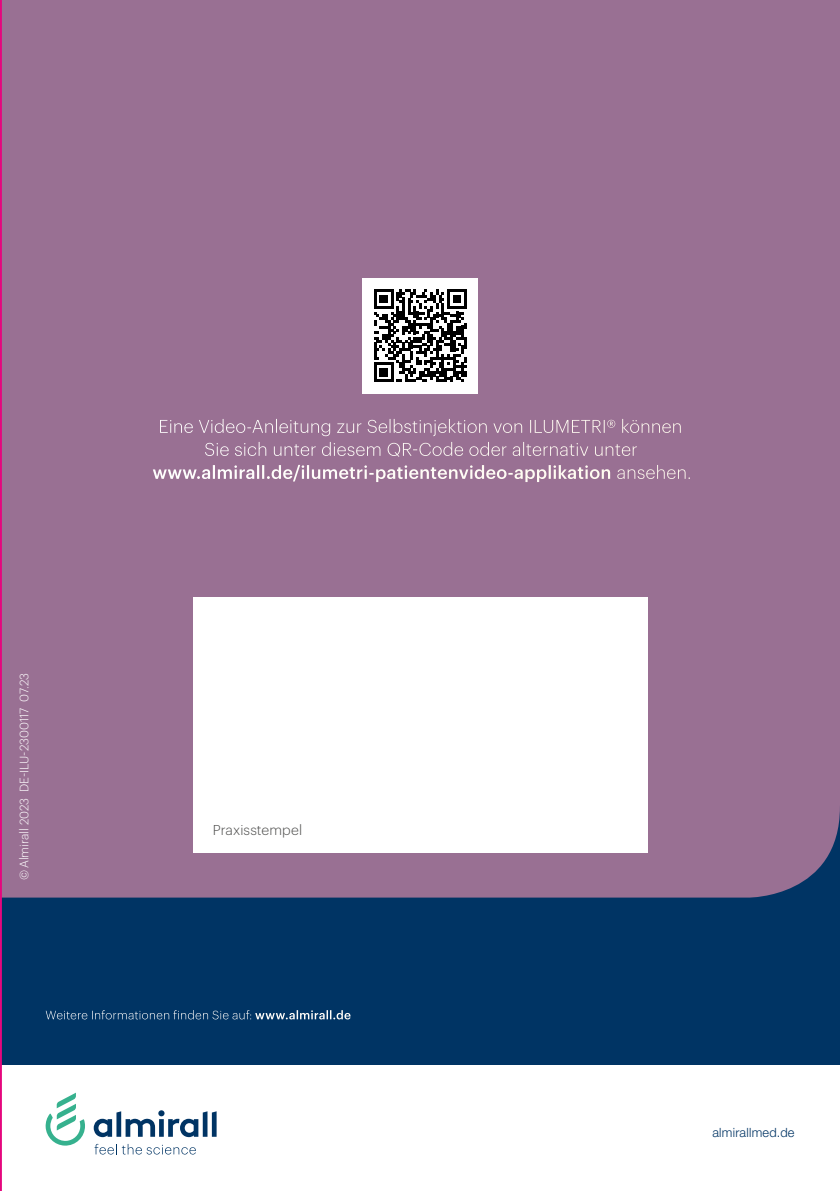
<style>
.page{position:relative;width:840px;height:1191px;background:#fff}
.page>*{position:absolute;margin:0;border:0;box-sizing:border-box;transform-origin:0 0}
.t1{font:300 18px/23px "Graphik";letter-spacing:.01em;color:#fff;text-align:center}
.t2{font:300 14px "Graphik";letter-spacing:.01em;color:#4a4a49}
.t3{font:300 12.8px "Helvetica Neue LT Std";letter-spacing:.02em;color:#003464}
.t4{font:300 12px "Graphik";letter-spacing:.005em;color:#fff}
.s1{font-weight:500}
</style>
<div class="page">
<div style="left:0;top:0;width:839px;height:1064px;background:#003464"></div>
<div style="left:2px;top:0;width:837px;height:897px;background:#997093"></div>
<hr style="left:839px;top:0;width:1px;height:533px;background:#997093">
<hr style="left:839px;top:0;width:1px;height:57px;background:#63255e">
<svg style="left:45px;top:1092px;width:40px;height:54px"></svg>
<svg style="left:94px;top:1110px;width:123px;height:27px"></svg>
<svg style="left:94px;top:1143px;width:102px;height:11px"></svg>
<div style="left:362px;top:278px;width:116px;height:115px;background:#fff"></div>
<svg style="left:374px;top:289px;width:92px;height:93px"></svg>
<div style="left:193px;top:597px;width:453px;height:255px;background:#fff"></div>
<hr style="left:0;top:0;width:2px;height:1191px;background:#e5077e">
<p class="t1" style="left:152px;top:413px;width:540px">Eine Video-Anleitung zur Selbstinjektion von ILUMETRI® können<br>Sie sich unter diesem QR-Code oder alternativ unter <span class="s1">www.almirall.de/ilumetri-patientenvideo-applikation</span> ansehen.</p>
<p class="t4" style="left:15px;top:879px;width:208px;rotate:-90deg">© Almirall 2023 DE-ILU-2300117 07.23</p>
<p class="t2" style="left:213px;top:820px;width:91px">Praxisstempel</p>
<p class="t4" style="left:45px;top:1006px;width:307px">Weitere Informationen finden Sie auf: <span class="s1">www.almirall.de</span></p>
<p class="t3" style="left:712px;top:1124px;width:84px">almirallmed.de</p>
</div>
